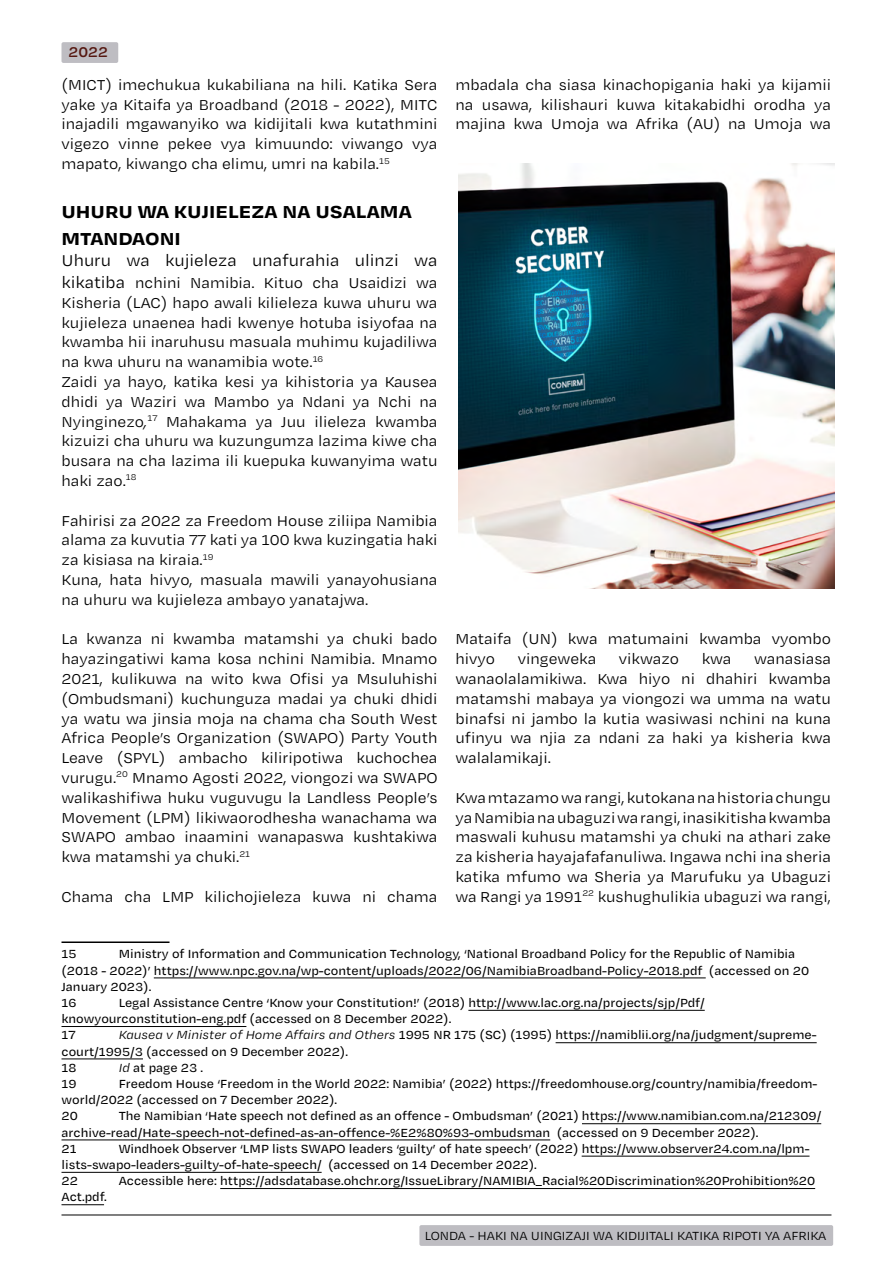
<style>
.page{position:relative;width:893px;height:1263px;background:#fff}
.page>*{position:absolute;margin:0;border:0;box-sizing:border-box;transform-origin:0 0}
.t1{font:700 22.5px "Degular Text";color:#000}
.t2{font:18px "Degular Text";color:#000}
.t3{font:16.5px/19.8px "Degular Text";color:#000;text-align:justify}
.t4{font:600 16.2px "Degular Text";color:#561811}
.t5{font:500 13.5px/16.2px "Degular Text";color:#000}
.t6{font:13.5px "Degular Text";color:#000}
.s1{font-size:18px}
.s2{font-style:italic}
.s3{font-weight:400;font-style:italic}
</style>
<div class="page">
<div style="left:419px;top:1225px;width:414px;height:21px;background:#bebdc2;border-radius:2px"></div>
<hr style="left:62px;top:1214px;width:769px;height:1px;background:#000">
<div style="left:61px;top:42px;width:57px;height:21px;background:#bebdc2;border-radius:2px"></div>
<hr style="left:62px;top:941px;width:108px;height:2px;background:#000">
<hr style="left:154px;top:977px;width:552px;height:1px;background:#000">
<hr style="left:468px;top:1010px;width:237px;height:1px;background:#000">
<hr style="left:62px;top:1026px;width:184px;height:1px;background:#000">
<hr style="left:556px;top:1042px;width:261px;height:1px;background:#000">
<hr style="left:62px;top:1058px;width:81px;height:1px;background:#000">
<hr style="left:582px;top:1123px;width:239px;height:1px;background:#000">
<hr style="left:62px;top:1139px;width:488px;height:1px;background:#000">
<hr style="left:582px;top:1156px;width:227px;height:1px;background:#000">
<hr style="left:62px;top:1172px;width:260px;height:1px;background:#000">
<hr style="left:220px;top:1188px;width:595px;height:1px;background:#000">
<hr style="left:62px;top:1204px;width:42px;height:1px;background:#000">
<img style="left:458px;top:163px;width:376px;height:426px">
<p class="t4" style="left:68px;top:41px;width:41px">2022</p>
<p class="t3" style="left:62px;top:74px;width:377px">(MICT) imechukua kukabiliana na hili. Katika Sera yake ya Kitaifa ya Broadband (2018 - 2022), MITC inajadili mgawanyiko wa kidijitali kwa kutathmini vigezo vinne pekee vya kimuundo: viwango vya mapato, kiwango cha elimu, umri na kabila.<sup>15</sup></p>
<h1 class="t1" style="left:62px;top:195px;width:29px">Uhuru</h1>
<h1 class="t1" style="left:138px;top:195px;width:245px">wa kujieleza na usalama</h1>
<h1 class="t1" style="left:62px;top:222px;width:15px">mtandaon</h1>
<h1 class="t1" style="left:175px;top:222px;width:8px">i</h1>
<p class="t2" style="left:62px;top:249px;width:377px">Uhuru wa kujieleza unafurahia ulinzi wa</p>
<p class="t3" style="left:61px;top:272px;width:377px;text-align:left"><span class="s1">kikatiba</span> nchini Namibia. Kituo cha Usaidizi wa Kisheria (LAC) hapo awali kilieleza kuwa uhuru wa kujieleza unaenea hadi kwenye hotuba isiyofaa na kwamba hii inaruhusu masuala muhimu kujadiliwa na kwa uhuru na wanamibia wote.<sup>16<br></sup>Zaidi ya hayo, katika kesi ya kihistoria ya Kausea dhidi ya Waziri wa Mambo ya Ndani ya Nchi na Nyinginezo<span class="s2">,</span><sup>17</sup> Mahakama ya Juu ilieleza kwamba kizuizi cha uhuru wa kuzungumza lazima kiwe cha busara na cha lazima ili kuepuka kuwanyima watu haki zao.<sup>18</sup></p>
<p class="t3" style="left:61px;top:510px;width:377px;text-align:left">Fahirisi za 2022 za Freedom House ziliipa Namibia alama za kuvutia 77 kati ya 100 kwa kuzingatia haki za kisiasa na kiraia.<sup>19<br></sup>Kuna, hata hivyo, masuala mawili yanayohusiana na uhuru wa kujieleza ambayo yanatajwa.</p>
<p class="t3" style="left:61px;top:629px;width:378px">La kwanza ni kwamba matamshi ya chuki bado hayazingatiwi kama kosa nchini Namibia. Mnamo 2021, kulikuwa na wito kwa Ofisi ya Msuluhishi (Ombudsmani) kuchunguza madai ya chuki dhidi ya watu wa jinsia moja na chama cha South West Africa People’s Organization (SWAPO) Party Youth Leave (SPYL) ambacho kiliripotiwa kuchochea vurugu.<sup>20</sup> Mnamo Agosti 2022, viongozi wa SWAPO walikashifiwa huku vuguvugu la Landless People’s Movement (LPM) likiwaorodhesha wanachama wa SWAPO ambao inaamini wanapaswa kushtakiwa kwa matamshi ya chuki.<sup>21</sup></p>
<p class="t3" style="left:62px;top:886px;width:377px">Chama cha LMP kilichojieleza kuwa ni chama</p>
<p class="t3" style="left:455px;top:74px;width:377px">mbadala cha siasa kinachopigania haki ya kijamii na usawa, kilishauri kuwa kitakabidhi orodha ya majina kwa Umoja wa Afrika (AU) na Umoja wa</p>
<p class="t3" style="left:455px;top:629px;width:377px">Mataifa (UN) kwa matumaini kwamba vyombo hivyo</p>
<p class="t3" style="left:518px;top:648px;width:80px">vingeweka</p>
<p class="t3" style="left:619px;top:648px;width:62px">vikwazo</p>
<p class="t3" style="left:702px;top:648px;width:31px">kwa</p>
<p class="t3" style="left:455px;top:648px;width:377px;text-indent:299px">wanasiasa wanaolalamikiwa. Kwa hiyo ni dhahiri kwamba matamshi mabaya ya viongozi wa umma na watu binafsi ni jambo la kutia wasiwasi nchini na kuna ufinyu wa njia za ndani za haki ya kisheria kwa walalamikaji.</p>
<p class="t3" style="left:455px;top:787px;width:377px">Kwa mtazamo wa rangi, kutokana na historia chungu ya Namibia na ubaguzi wa rangi, inasikitisha kwamba maswali kuhusu matamshi ya chuki na athari zake za kisheria hayajafafanuliwa. Ingawa nchi ina sheria katika mfumo wa Sheria ya Marufuku ya Ubaguzi wa Rangi ya 1991<sup>22</sup> kushughulikia ubaguzi wa rangi,</p>
<p class="t5" style="left:62px;top:945px;width:749px;text-indent:57px">Ministry of Information and Communication Technology, ‘National Broadband Policy for the Republic of Namibia (2018 - 2022)’ https://www.npc.gov.na/wp-content/uploads/2022/06/NamibiaBroadband-Policy-2018.pdf (accessed on 20<br>January 2023).<br>16</p>
<p class="t5" style="left:62px;top:945px;width:17px">15</p>
<p class="t5" style="left:62px;top:994px;width:645px;text-indent:57px">Legal Assistance Centre ‘Know your Constitution!’ (2018) http://www.lac.org.na/projects/sjp/Pdf/ knowyourconstitution-eng.pdf (accessed on 8 December 2022).<br>17</p>
<p class="t5" style="left:62px;top:1026px;width:757px;text-indent:57px"><span class="s3">Kausea v Minister of Home Affairs and Others</span> 1995 NR 175 (SC) (1995) https://namiblii.org/na/judgment/supreme&shy;court/1995/3 (accessed on 9 December 2022).<br>18</p>
<p class="t5" style="left:119px;top:1059px;width:86px"><span class="s3">Id</span> at page 23 .</p>
<p class="t5" style="left:62px;top:1075px;width:757px;text-indent:57px">Freedom House ‘Freedom in the World 2022: Namibia’ (2022) https://freedomhouse.org/country/namibia/freedom&shy;world/2022 (accessed on 7 December 2022).<br>20</p>
<p class="t5" style="left:62px;top:1075px;width:17px">19</p>
<p class="t5" style="left:62px;top:1107px;width:761px;text-indent:57px">The Namibian ‘Hate speech not defined as an offence - Ombudsman’ (2021) https://www.namibian.com.na/212309/ archive-read/Hate-speech-not-defined-as-an-offence-%E2%80%93-ombudsman (accessed on 9 December 2022).<br>21</p>
<p class="t5" style="left:62px;top:1140px;width:749px;text-indent:57px">Windhoek Observer ‘LMP lists SWAPO leaders ‘guilty’ of hate speech’ (2022) https://www.observer24.com.na/lpm&shy;lists-swapo-leaders-guilty-of-hate-speech/ (accessed on 14 December 2022).<br>22</p>
<p class="t5" style="left:119px;top:1172px;width:698px">Accessible here: https://adsdatabase.ohchr.org/IssueLibrary/NAMIBIA_Racial%20Discrimination%20Prohibition%20</p>
<p class="t5" style="left:62px;top:1188px;width:47px">Act.pdf.</p>
<p class="t6" style="left:425px;top:1227px;width:403px">LONDA - HAKI NA UINGIZAJI WA KIDIJITALI KATIKA RIPOTI YA AFRIKA</p>
</div>
